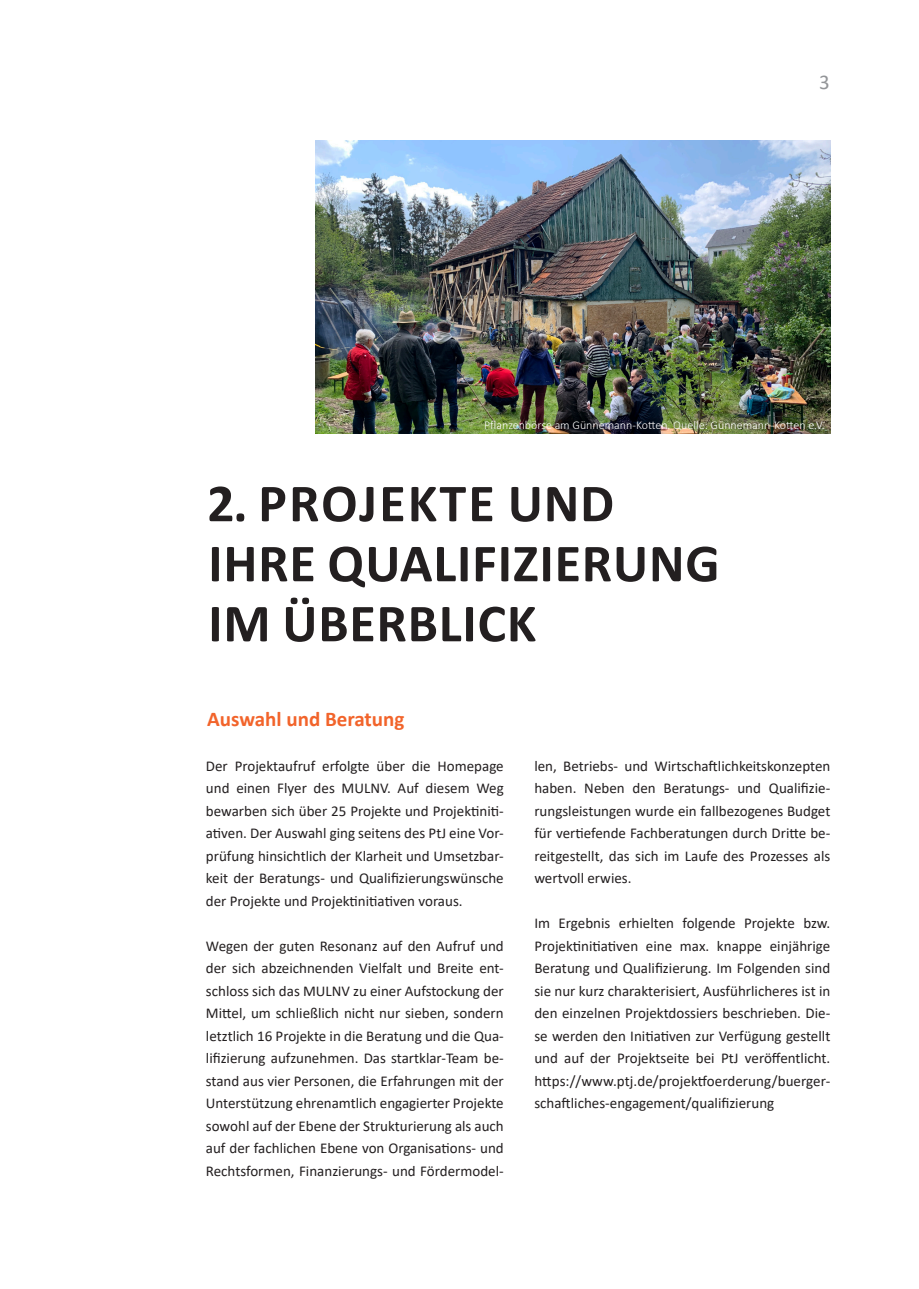
<style>
.page{position:relative;width:919px;height:1289px;background:#fff}
.page>*{position:absolute;margin:0;border:0;box-sizing:border-box;transform-origin:0 0}
.Fließtext{font:700 54px/60px "Calibri";letter-spacing:.015em;color:#231f20}
.Fließtext-2{font:700 21px "Calibri";color:#f2642b}
.Fließtext-3{font:21px "Calibri";color:#939598}
.Fließtext-4{font:15px/22.5px "Calibri";color:#231f20;text-align:justify}
.Fließtext-5{font:300 12px "Calibri";color:#fff}
</style>
<div class="page">
<img style="left:315px;top:140px;width:515px;height:293px">
<p class="Fließtext-3" style="left:818px;top:68px;width:12px">3</p>
<p class="Fließtext-5" style="left:484px;top:417px;width:342px">Pflanzenbörse am Günnemann-Kotten. Quelle: Günnemann-Kotten e.V.</p>
<p class="Fließtext" style="left:207px;top:472px;width:514px">2. PROJEKTE UND<br>IHRE QUALIFIZIERUNG<br>IM ÜBERBLICK</p>
<p class="Fließtext-2" style="left:207px;top:703px;width:199px">Auswahl und Beratung</p>
<p class="Fließtext-4" style="left:206px;top:754px;width:299px">Der Projektaufruf erfolgte über die Homepage und einen Flyer des MULNV. Auf diesem Weg bewarben sich über 25 Projekte und Projektiniti&shy;ativen. Der Auswahl ging seitens des PtJ eine Vor&shy;prüfung hinsichtlich der Klarheit und Umsetzbar&shy;keit der Beratungs- und Qualifizierungswünsche der Projekte und Projektinitiativen voraus.</p>
<p class="Fließtext-4" style="left:206px;top:934px;width:299px">Wegen der guten Resonanz auf den Aufruf und der sich abzeichnenden Vielfalt und Breite ent&shy;schloss sich das MULNV zu einer Aufstockung der Mittel, um schließlich nicht nur sieben, sondern letztlich 16 Projekte in die Beratung und die Qua&shy;lifizierung aufzunehmen. Das startklar-Team be&shy;stand aus vier Personen, die Erfahrungen mit der Unterstützung ehrenamtlich engagierter Projekte sowohl auf der Ebene der Strukturierung als auch auf der fachlichen Ebene von Organisations- und Rechtsformen, Finanzierungs- und Fördermodel-</p>
<p class="Fließtext-4" style="left:534px;top:754px;width:297px">len, Betriebs- und Wirtschaftlichkeitskonzepten haben. Neben den Beratungs- und Qualifizie&shy;rungsleistungen wurde ein fallbezogenes Budget für vertiefende Fachberatungen durch Dritte be&shy;reitgestellt, das sich im Laufe des Prozesses als wertvoll erwies.</p>
<p class="Fließtext-4" style="left:534px;top:911px;width:297px">Im Ergebnis erhielten folgende Projekte bzw.<br>Projektinitiativen eine max. knappe einjährige Beratung und Qualifizierung. Im Folgenden sind sie nur kurz charakterisiert, Ausführlicheres ist in den einzelnen Projektdossiers beschrieben. Die&shy;se werden den Initiativen zur Verfügung gestellt und auf der Projektseite bei PtJ veröffentlicht. https://www.ptj.de/projektfoerderung/buerger&shy;schaftliches-engagement/qualifizierung</p>
</div>
